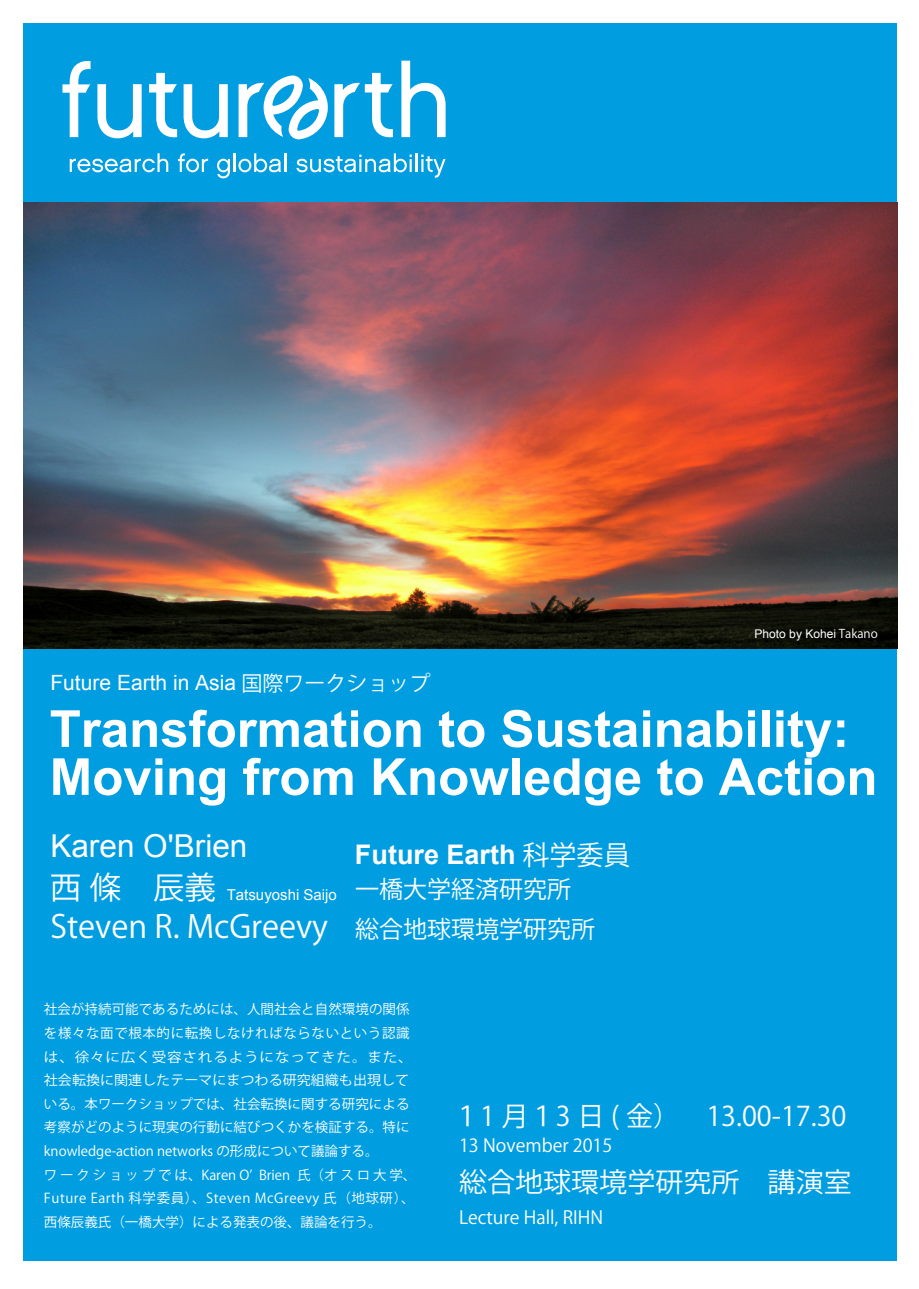
<style>
.page{position:relative;width:919px;height:1289px;background:#fff}
.page>*{position:absolute;margin:0;border:0;box-sizing:border-box;transform-origin:0 0}
.t1{font:700 51px/48px "Arial";color:#fff}
.t2{font:31.5px "Koz Go Pr 6 N";color:#fff}
.t3{font:31.5px "Arial";color:#fff}
.t4{font:27px "Koz Go Pr 6 N";color:#fff}
.t5{font:700 27px "Arial";color:#fff}
.t6{font:27px "Koz Go Pr 6 N";color:#fff;scale:1.04 1}
.t7{font:24px "Koz Go Pr 6 N";color:#fff}
.t8{font:21px "Arial";color:#fff}
.t9{font:18px "Koz Go Pr 6 N";color:#fff}
.t10{font:15px "Arial";color:#fff}
.t11{font:13.5px/23.7px "Koz Go Pr 6 N";letter-spacing:.005em;color:#fff}
.t12{font:12px "Arial";color:#fff}
.s1{font-family:"Koz Go Pr 6 N"}
.s2{font-family:"Koz Go Pr 6 N";font-weight:400}
.s3{font-size:24px}
</style>
<div class="page">
<div style="left:24px;top:24px;width:873px;height:1236px;background:#009ee1"></div>
<svg style="left:70px;top:153px;width:98px;height:19px"></svg>
<svg style="left:178px;top:153px;width:30px;height:19px"></svg>
<svg style="left:217px;top:159px;width:13px;height:19px"></svg>
<hr style="left:233px;top:153px;width:3px;height:19px;background:#fff">
<svg style="left:238px;top:153px;width:48px;height:19px"></svg>
<svg style="left:296px;top:153px;width:149px;height:25px"></svg>
<svg style="left:97px;top:84px;width:45px;height:54px"></svg>
<svg style="left:183px;top:84px;width:45px;height:54px"></svg>
<svg style="left:401px;top:61px;width:44px;height:76px"></svg>
<svg style="left:238px;top:75px;width:90px;height:64px"></svg>
<svg style="left:149px;top:73px;width:28px;height:65px"></svg>
<svg style="left:334px;top:73px;width:59px;height:65px"></svg>
<svg style="left:62px;top:61px;width:28px;height:76px"></svg>
<img style="left:24px;top:202px;width:873px;height:446px">
<p class="t12" style="left:754px;top:626px;width:125px">Photo by Kohei <span class="s1">Takano</span></p>
<h3 class="t8" style="left:50px;top:669px;width:381px">Future Earth in Asia <span class="s1">国際ワークショップ</span></h3>
<h1 class="t1" style="left:50px;top:706px;width:829px">Transformation to Sustainability:<br>Moving from Knowledge to Action</h1>
<h2 class="t3" style="left:50px;top:825px;width:198px">Karen O'Brien</h2>
<h3 class="t5" style="left:355px;top:836px;width:277px">Future Earth <span class="s2">科学委員</span></h3>
<h2 class="t2" style="left:50px;top:869px;width:168px">西條　辰義</h2>
<h3 class="t7" style="left:355px;top:875px;width:217px">一橋大学経済研究所</h3>
<h2 class="t2" style="left:50px;top:908px;width:546px">Steven R. McGreevy <span class="s3">総合地球環境学研究所</span></h2>
<p class="t10" style="left:227px;top:884px;width:112px">Tatsuyoshi Saijo</p>
<p class="t11" style="left:44px;top:997px;width:374px">社会が持続可能であるためには、人間社会と自然環境の関係を様々な面で根本的に転換しなければならないという認識は、徐々に広く受容されるようになってきた。また、社会転換に関連したテーマにまつわる研究組織も出現している。本ワークショップでは、社会転換に関する研究による考察がどのように現実の行動に結びつくかを検証する。特にknowledge-action networks の形成について議論する。<br>ワークショップでは、Karen Oʼ Brien 氏（オスロ大学、Future Earth 科学委員）、Steven McGreevy 氏（地球研）、西條辰義氏（一橋大学）による発表の後、議論を行う。</p>
<h3 class="t4" style="left:453px;top:1100px;width:395px">１1 月１3 日 ( 金）　 13.00-17.30</h3>
<h3 class="t9" style="left:459px;top:1134px;width:173px">13 November 2015　</h3>
<h3 class="t6" style="left:459px;top:1166px;width:379px">総合地球環境学研究所　講演室</h3>
<h3 class="t9" style="left:459px;top:1206px;width:145px">Lecture Hall, RIHN</h3>
</div>
